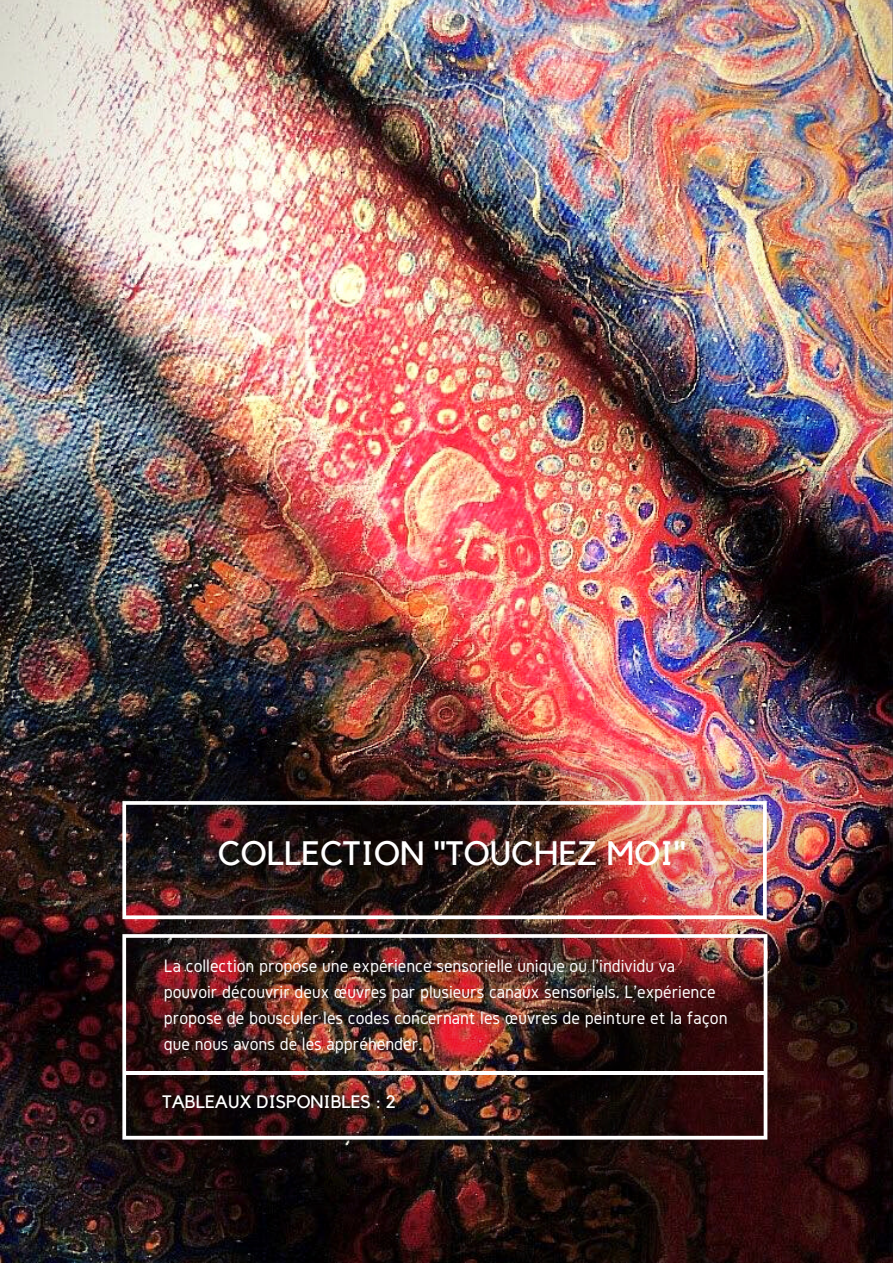
<style>
.page{position:relative;width:893px;height:1263px;background:#fff}
.page>*{position:absolute;margin:0;border:0;box-sizing:border-box;transform-origin:0 0}
.t1{font:33.75px "Kollektif";color:#fff}
.t2{font:18.75px/25.9px "Gidole";color:#fff}
.t3{font:18px "Kollektif";color:#fff}
</style>
<div class="page">
<img style="left:0;top:0;width:893px;height:1263px">
<img style="left:89px;top:769px;width:715px;height:405px">
<img style="left:122px;top:934px;width:645px;height:205px">
<img style="left:122px;top:801px;width:645px;height:118px">
<hr style="left:124px;top:1071px;width:643px;height:4px;background:#fff">
<p class="t1" style="left:218px;top:838px;width:470px">COLLECTION "TOUCHEZ MOI"</p>
<p class="t2" style="left:164px;top:952px;width:565px">La collection propose une expérience sensorielle unique ou l'individu va pouvoir découvrir deux œuvres par plusieurs canaux sensoriels. L'expérience propose de bousculer les codes concernant les œuvres de peinture et la façon que nous avons de les appréhender.</p>
<p class="t3" style="left:162px;top:1094px;width:235px">TABLEAUX DISPONIBLES : 2</p>
</div>
